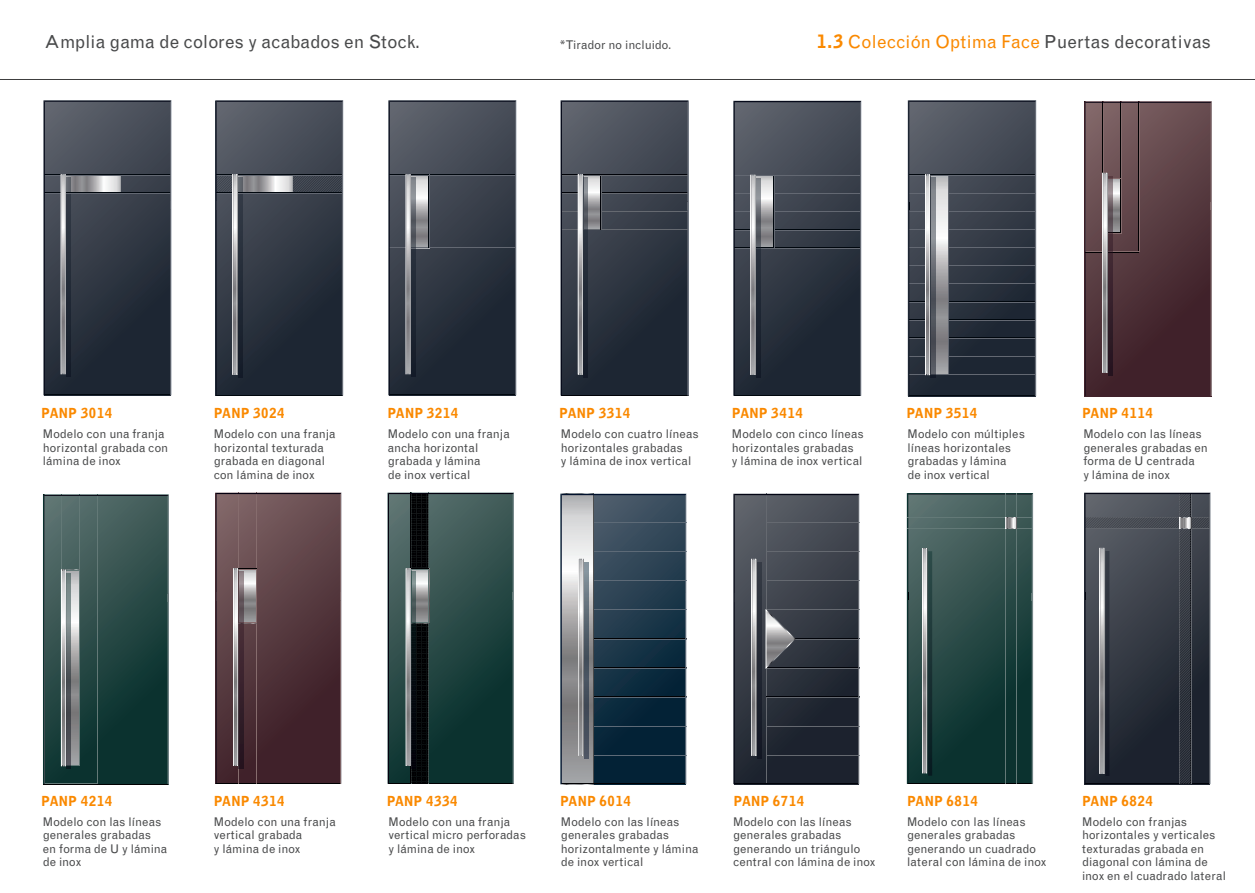
<style>
.page{position:relative;width:1255px;height:893px;background:#fff}
.page>*{position:absolute;margin:0;border:0;box-sizing:border-box;transform-origin:0 0}
.t1{font:18px "Grotesque MT Std";color:#fa8900}
.t2{font:18px "Grotesque MT Std";letter-spacing:-.005em;color:#494a4b}
.t3{font:900 13.5px "Grotesque MT Std";color:#fa8900}
.t4{font:12px/13.5px "Grotesque MT Std";letter-spacing:-.005em;color:#494a4b}
.s1{font-weight:900}
.s2{color:#494a4b}
</style>
<div class="page">
<hr style="left:0;top:79px;width:1255px;height:1px;background:#3e3e3f">
<hr style="left:44px;top:395px;width:127px;height:1px;background:#00070e">
<svg style="left:43px;top:100px;width:129px;height:295px;background:#39404b"></svg>
<svg style="left:63px;top:176px;width:1px;height:196px"></svg>
<div style="left:61px;top:174px;width:5px;height:200px;border:1px solid #fff"></div>
<hr style="left:216px;top:395px;width:127px;height:1px;background:#00070e">
<svg style="left:215px;top:100px;width:128px;height:295px;background:#383f4a"></svg>
<div style="left:233px;top:174px;width:4px;height:200px;border:1px solid #fff"></div>
<hr style="left:561px;top:395px;width:127px;height:1px;background:#000208">
<svg style="left:560px;top:100px;width:129px;height:295px;background:#39404b"></svg>
<svg style="left:580px;top:176px;width:1px;height:196px"></svg>
<div style="left:578px;top:174px;width:5px;height:200px;border:1px solid #fff"></div>
<svg style="left:583px;top:178px;width:5px;height:199px"></svg>
<svg style="left:733px;top:101px;width:128px;height:295px;background:#3b424d"></svg>
<div style="left:751px;top:175px;width:4px;height:200px;border:1px solid #fff"></div>
<svg style="left:756px;top:178px;width:4px;height:199px"></svg>
<hr style="left:389px;top:395px;width:127px;height:1px;background:#00070e">
<svg style="left:388px;top:100px;width:128px;height:295px;background:#3a414c"></svg>
<div style="left:406px;top:174px;width:4px;height:200px;border:1px solid #fff"></div>
<svg style="left:411px;top:178px;width:5px;height:199px"></svg>
<svg style="left:908px;top:100px;width:128px;height:296px;background:#3f4651"></svg>
<svg style="left:927px;top:177px;width:1px;height:196px"></svg>
<div style="left:925px;top:175px;width:5px;height:200px;border:1px solid #fff"></div>
<svg style="left:931px;top:178px;width:4px;height:200px"></svg>
<svg style="left:43px;top:494px;width:126px;height:290px;background:#314f4c"></svg>
<svg style="left:63px;top:572px;width:1px;height:192px"></svg>
<div style="left:61px;top:570px;width:5px;height:196px;border:1px solid #fff"></div>
<svg style="left:67px;top:573px;width:4px;height:196px"></svg>
<hr style="left:44px;top:784px;width:124px;height:1px;background:#000002">
<svg style="left:388px;top:493px;width:126px;height:291px;background:#284442"></svg>
<div style="left:406px;top:569px;width:4px;height:197px;border:1px solid #fff"></div>
<svg style="left:411px;top:572px;width:5px;height:196px"></svg>
<svg style="left:733px;top:494px;width:126px;height:290px;background:#434751"></svg>
<svg style="left:560px;top:494px;width:126px;height:290px;background:#3e5260"></svg>
<div style="left:579px;top:559px;width:4px;height:197px;border:1px solid #fff"></div>
<svg style="left:584px;top:562px;width:4px;height:196px"></svg>
<svg style="left:907px;top:493px;width:126px;height:291px;background:#274745"></svg>
<div style="left:1005px;top:517px;width:11px;height:12px;border:1px solid #fff"></div>
<svg style="left:1084px;top:493px;width:126px;height:291px;background:#3a3f48"></svg>
<svg style="left:1084px;top:101px;width:128px;height:295px;background:#563b40"></svg>
<svg style="left:1104px;top:175px;width:1px;height:195px"></svg>
<div style="left:1102px;top:173px;width:5px;height:199px;border:1px solid #fff"></div>
<svg style="left:1108px;top:176px;width:4px;height:199px"></svg>
<svg style="left:215px;top:493px;width:127px;height:291px;background:#583c42"></svg>
<svg style="left:235px;top:571px;width:1px;height:193px"></svg>
<div style="left:233px;top:569px;width:5px;height:197px;border:1px solid #fff"></div>
<svg style="left:239px;top:572px;width:4px;height:197px"></svg>
<h1 class="t2" style="left:45px;top:31px;width:377px">Amplia gama de colores y acabados en Stock.</h1>
<p class="t4" style="left:560px;top:38px;width:113px">*Tirador no incluido.</p>
<h1 class="t1" style="left:816px;top:32px;width:397px"><span class="s1">1.3</span> Colección Optima Face <span class="s2">Puertas decorativas</span></h1>
<p class="t3" style="left:41px;top:405px;width:73px">PANP 3014</p>
<p class="t3" style="left:214px;top:405px;width:73px">PANP 3024</p>
<p class="t3" style="left:387px;top:405px;width:73px">PANP 3214</p>
<p class="t3" style="left:559px;top:405px;width:73px">PANP 3314</p>
<p class="t3" style="left:732px;top:405px;width:73px">PANP 3414</p>
<p class="t3" style="left:906px;top:405px;width:73px">PANP 3514</p>
<p class="t3" style="left:1082px;top:405px;width:73px">PANP 4114</p>
<p class="t4" style="left:43px;top:427px;width:127px">Modelo con una franja horizontal grabada con lámina de inox</p>
<p class="t4" style="left:214px;top:427px;width:123px">Modelo con una franja horizontal texturada grabada en diagonal con lámina de inox</p>
<p class="t4" style="left:388px;top:427px;width:123px">Modelo con una franja ancha horizontal grabada y lámina<br>de inox vertical</p>
<p class="t4" style="left:561px;top:427px;width:139px">Modelo con cuatro líneas horizontales grabadas<br>y lámina de inox vertical</p>
<p class="t4" style="left:732px;top:427px;width:134px">Modelo con cinco líneas horizontales grabadas<br>y lámina de inox vertical</p>
<p class="t4" style="left:907px;top:427px;width:119px">Modelo con múltiples líneas horizontales grabadas y lámina<br>de inox vertical</p>
<p class="t4" style="left:1083px;top:427px;width:126px">Modelo con las líneas generales grabadas en forma de U centrada<br>y lámina de inox</p>
<p class="t3" style="left:41px;top:793px;width:73px">PANP 4214</p>
<p class="t3" style="left:214px;top:793px;width:73px">PANP 4314</p>
<p class="t3" style="left:387px;top:793px;width:73px">PANP 4334</p>
<p class="t3" style="left:560px;top:793px;width:73px">PANP 6014</p>
<p class="t3" style="left:733px;top:793px;width:73px">PANP 6714</p>
<p class="t3" style="left:907px;top:793px;width:73px">PANP 6814</p>
<p class="t3" style="left:1082px;top:793px;width:73px">PANP 6824</p>
<p class="t4" style="left:43px;top:815px;width:126px">Modelo con las líneas generales grabadas en forma de U y lámina de inox</p>
<p class="t4" style="left:214px;top:815px;width:123px">Modelo con una franja vertical grabada<br>y lámina de inox</p>
<p class="t4" style="left:388px;top:815px;width:139px">Modelo con una franja vertical micro perforadas y lámina de inox</p>
<p class="t4" style="left:561px;top:815px;width:139px">Modelo con las líneas generales grabadas horizontalmente y lámina de inox vertical</p>
<p class="t4" style="left:733px;top:815px;width:144px">Modelo con las líneas generales grabadas generando un triángulo central con lámina de inox</p>
<p class="t4" style="left:907px;top:815px;width:141px">Modelo con las líneas generales grabadas generando un cuadrado lateral con lámina de inox</p>
<p class="t4" style="left:1082px;top:815px;width:145px">Modelo con franjas horizontales y verticales texturadas grabada en diagonal con lámina de inox en el cuadrado lateral</p>
</div>
